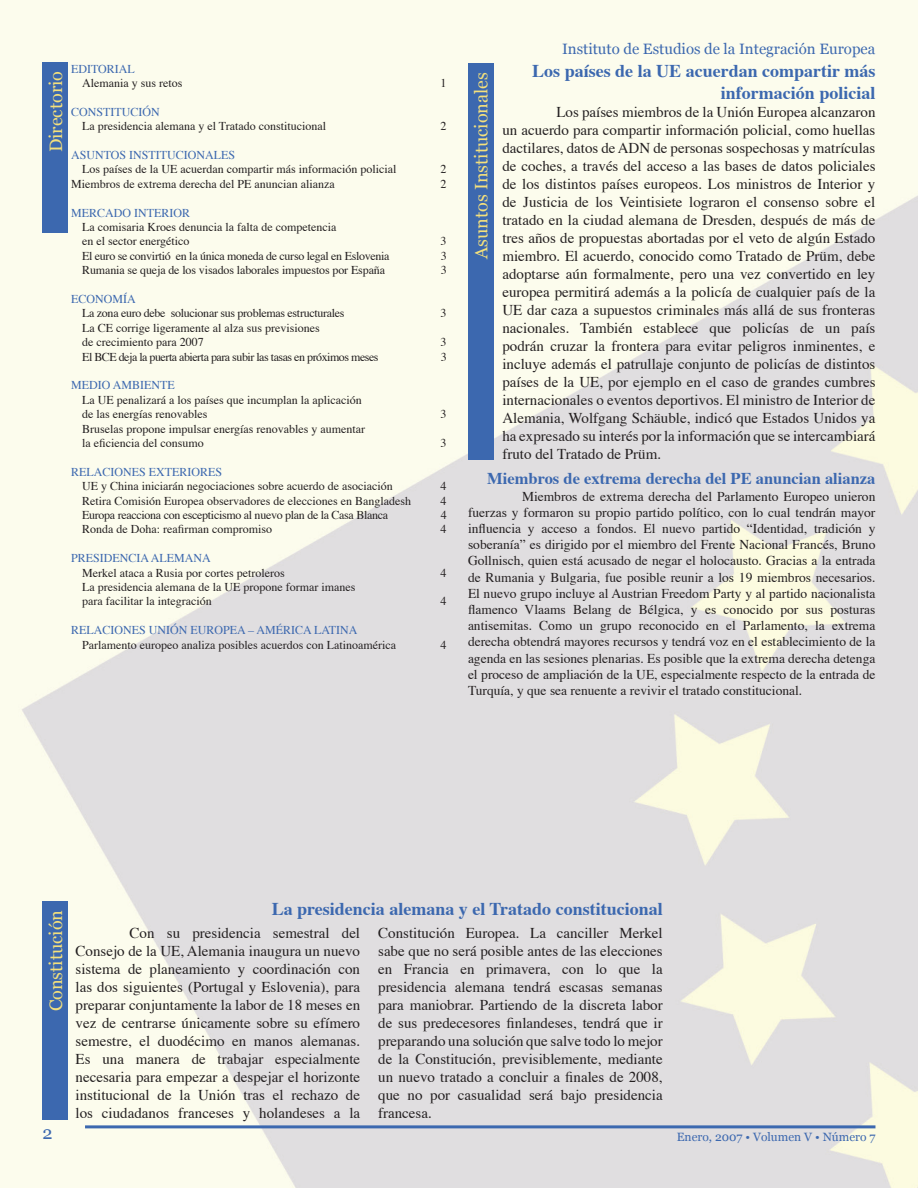
<style>
.page{position:relative;width:918px;height:1188px;background:#fff}
.page>*{position:absolute;margin:0;border:0;box-sizing:border-box;transform-origin:0 0}
.t1{font:700 18px/21.6px "Times";color:#3c68af;text-align:right}
.t2{font:18px "Georgia";color:#f4e07c}
.t3{font:18px "Georgia";color:#3c68af}
.t4{font:700 16.5px "Times";color:#3c68af}
.t5{font:15px/18px "Times";color:#231f20;text-align:justify}
.t6{font:15px "Georgia";color:#3c68af}
.t7{font:13.5px/16.2px "Times";color:#231f20;text-align:justify}
.t8{font:12px/14.4px "Times";color:#231f20}
.t9{font:12px "Times";letter-spacing:-.025em;color:#231f20}
.t10{font:12px "Times";color:#3c68af}
.t11{font:12px "Times";letter-spacing:-.04em;color:#231f20}
.t12{font:12px "Georgia";color:#3c68af}
</style>
<div class="page">
<img style="left:0;top:0;width:918px;height:1188px">
<hr style="left:85px;top:1125px;width:790px;height:3px;background:#3c68af">
<div style="left:43px;top:63px;width:25px;height:170px;background:#3c68af"></div>
<div style="left:43px;top:901px;width:25px;height:219px;background:#3c68af"></div>
<div style="left:468px;top:64px;width:26px;height:396px;background:#3c68af"></div>
<p class="t2" style="left:46px;top:152px;width:83px;rotate:-90deg">Directorio</p>
<p class="t10" style="left:71px;top:57px;width:65px">EDITORIAL</p>
<p class="t8" style="left:82px;top:75px;width:102px">Alemania y sus retos</p>
<p class="t8" style="left:441px;top:75px;width:7px">1</p>
<p class="t10" style="left:71px;top:101px;width:90px">CONSTITUCIÓN</p>
<p class="t8" style="left:82px;top:118px;width:245px">La presidencia alemana y el Tratado constitucional</p>
<p class="t8" style="left:441px;top:118px;width:7px">2</p>
<p class="t10" style="left:71px;top:144px;width:166px">ASUNTOS INSTITUCIONALES</p>
<p class="t8" style="left:82px;top:161px;width:316px">Los países de la UE acuerdan compartir más información policial</p>
<p class="t8" style="left:441px;top:161px;width:7px">2</p>
<p class="t8" style="left:71px;top:176px;width:265px">Miembros de extrema derecha del PE anuncian alianza</p>
<p class="t8" style="left:441px;top:176px;width:7px">2</p>
<p class="t10" style="left:71px;top:201px;width:120px">MERCADO INTERIOR</p>
<p class="t8" style="left:82px;top:219px;width:256px">La comisaria Kroes denuncia la falta de competencia en el sector energético</p>
<p class="t8" style="left:441px;top:233px;width:7px">3</p>
<p class="t9" style="left:82px;top:245px;width:309px">El euro se convirtió en la única moneda de curso legal en Eslovenia</p>
<p class="t8" style="left:441px;top:248px;width:7px">3</p>
<p class="t8" style="left:82px;top:262px;width:304px">Rumania se queja de los visados laborales impuestos por España</p>
<p class="t8" style="left:441px;top:262px;width:7px">3</p>
<p class="t10" style="left:71px;top:288px;width:66px">ECONOMÍA</p>
<p class="t9" style="left:82px;top:302px;width:264px">La zona euro debe solucionar sus problemas estructurales</p>
<p class="t8" style="left:441px;top:305px;width:7px">3</p>
<p class="t8" style="left:82px;top:320px;width:239px">La CE corrige ligeramente al alza sus previsiones de crecimiento para 2007</p>
<p class="t8" style="left:441px;top:334px;width:7px">3</p>
<p class="t11" style="left:82px;top:345px;width:298px">El BCE deja la puerta abierta para subir las tasas en próximos meses</p>
<p class="t8" style="left:441px;top:348px;width:7px">3</p>
<p class="t10" style="left:71px;top:374px;width:105px">MEDIO AMBIENTE</p>
<p class="t8" style="left:82px;top:392px;width:281px">La UE penalizará a los países que incumplan la aplicación de las energías renovables</p>
<p class="t8" style="left:441px;top:406px;width:7px">3</p>
<p class="t8" style="left:82px;top:420px;width:285px">Bruselas propone impulsar energías renovables y aumentar la eficiencia del consumo</p>
<p class="t8" style="left:441px;top:435px;width:7px">3</p>
<p class="t10" style="left:71px;top:461px;width:152px">RELACIONES EXTERIORES</p>
<p class="t8" style="left:82px;top:478px;width:312px">UE y China iniciarán negociaciones sobre acuerdo de asociación</p>
<p class="t8" style="left:441px;top:478px;width:7px">4</p>
<p class="t8" style="left:82px;top:492px;width:330px">Retira Comisión Europea observadores de elecciones en Bangladesh</p>
<p class="t8" style="left:441px;top:492px;width:7px">4</p>
<p class="t9" style="left:82px;top:504px;width:308px">Europa reacciona con escepticismo al nuevo plan de la Casa Blanca</p>
<p class="t8" style="left:441px;top:507px;width:7px">4</p>
<p class="t8" style="left:82px;top:521px;width:191px">Ronda de Doha: reafirman compromiso</p>
<p class="t8" style="left:441px;top:521px;width:7px">4</p>
<p class="t10" style="left:71px;top:547px;width:141px">PRESIDENCIA ALEMANA</p>
<p class="t8" style="left:82px;top:564px;width:204px">Merkel ataca a Rusia por cortes petroleros</p>
<p class="t8" style="left:441px;top:564px;width:7px">4</p>
<p class="t8" style="left:82px;top:579px;width:275px">La presidencia alemana de la UE propone formar imanes para facilitar la integración</p>
<p class="t8" style="left:441px;top:593px;width:7px">4</p>
<p class="t10" style="left:71px;top:619px;width:288px">RELACIONES UNIÓN EUROPEA – AMÉRICA LATINA</p>
<p class="t8" style="left:82px;top:636px;width:315px">Parlamento europeo analiza posibles acuerdos con Latinoamérica</p>
<p class="t8" style="left:441px;top:636px;width:7px">4</p>
<p class="t6" style="left:562px;top:40px;width:315px">Instituto de Estudios de la Integración Europea</p>
<p class="t1" style="left:532px;top:58px;width:345px">Los países de la UE acuerdan compartir más información policial</p>
<p class="t5" style="left:502px;top:102px;width:375px;text-indent:54px">Los países miembros de la Unión Europea alcanzaron un acuerdo para compartir información policial, como huellas dactilares, datos de ADN de personas sospechosas y matrículas de coches, a través del acceso a las bases de datos policiales de los distintos países europeos. Los ministros de Interior y de Justicia de los Veintisiete lograron el consenso sobre el tratado en la ciudad alemana de Dresden, después de más de tres años de propuestas abortadas por el veto de algún Estado miembro. El acuerdo, conocido como Tratado de Prüm, debe adoptarse aún formalmente, pero una vez convertido en ley europea permitirá además a la policía de cualquier país de la UE dar caza a supuestos criminales más allá de sus fronteras nacionales. También establece que policías de un país podrán cruzar la frontera para evitar peligros inminentes, e incluye además el patrullaje conjunto de policías de distintos países de la UE, por ejemplo en el caso de grandes cumbres internacionales o eventos deportivos. El ministro de Interior de Alemania, Wolfgang Schäuble, indicó que Estados Unidos ya ha expresado su interés por la información que se intercambiará fruto del Tratado de Prüm.</p>
<p class="t4" style="left:487px;top:463px;width:390px">Miembros de extrema derecha del PE anuncian alianza</p>
<p class="t7" style="left:468px;top:487px;width:409px;text-indent:54px">Miembros de extrema derecha del Parlamento Europeo unieron fuerzas y formaron su propio partido político, con lo cual tendrán mayor influencia y acceso a fondos. El nuevo partido “Identidad, tradición y soberanía” es dirigido por el miembro del Frente Nacional Francés, Bruno Gollnisch, quien está acusado de negar el holocausto. Gracias a la entrada de Rumania y Bulgaria, fue posible reunir a los 19 miembros necesarios.<br>El nuevo grupo incluye al Austrian Freedom Party y al partido nacionalista flamenco Vlaams Belang de Bélgica, y es conocido por sus posturas antisemitas. Como un grupo reconocido en el Parlamento, la extrema derecha obtendrá mayores recursos y tendrá voz en el establecimiento de la agenda en las sesiones plenarias. Es posible que la extrema derecha detenga el proceso de ampliación de la UE, especialmente respecto de la entrada de Turquía, y que sea renuente a revivir el tratado constitucional.</p>
<p class="t2" style="left:471px;top:259px;width:188px;rotate:-90deg">Asuntos Institucionales</p>
<p class="t2" style="left:46px;top:1011px;width:103px;rotate:-90deg">Constitución</p>
<p class="t1" style="left:272px;top:896px;width:393px">La presidencia alemana y el Tratado constitucional</p>
<p class="t5" style="left:76px;top:923px;width:286px;text-indent:54px">Con su presidencia semestral del Consejo de la UE, Alemania inaugura un nuevo sistema de planeamiento y coordinación con las dos siguientes (Portugal y Eslovenia), para preparar conjuntamente la labor de 18 meses en vez de centrarse únicamente sobre su efímero semestre, el duodécimo en manos alemanas.<br>Es una manera de trabajar especialmente necesaria para empezar a despejar el horizonte institucional de la Unión tras el rechazo de los ciudadanos franceses y holandeses a la</p>
<p class="t5" style="left:378px;top:923px;width:286px">Constitución Europea. La canciller Merkel sabe que no será posible antes de las elecciones en Francia en primavera, con lo que la presidencia alemana tendrá escasas semanas para maniobrar. Partiendo de la discreta labor de sus predecesores finlandeses, tendrá que ir preparando una solución que salve todo lo mejor de la Constitución, previsiblemente, mediante un nuevo tratado a concluir a finales de 2008, que no por casualidad será bajo presidencia francesa.</p>
<p class="t3" style="left:43px;top:1123px;width:12px">2</p>
<p class="t12" style="left:677px;top:1130px;width:200px">Enero, 2007 • Volumen V • Número 7</p>
</div>
